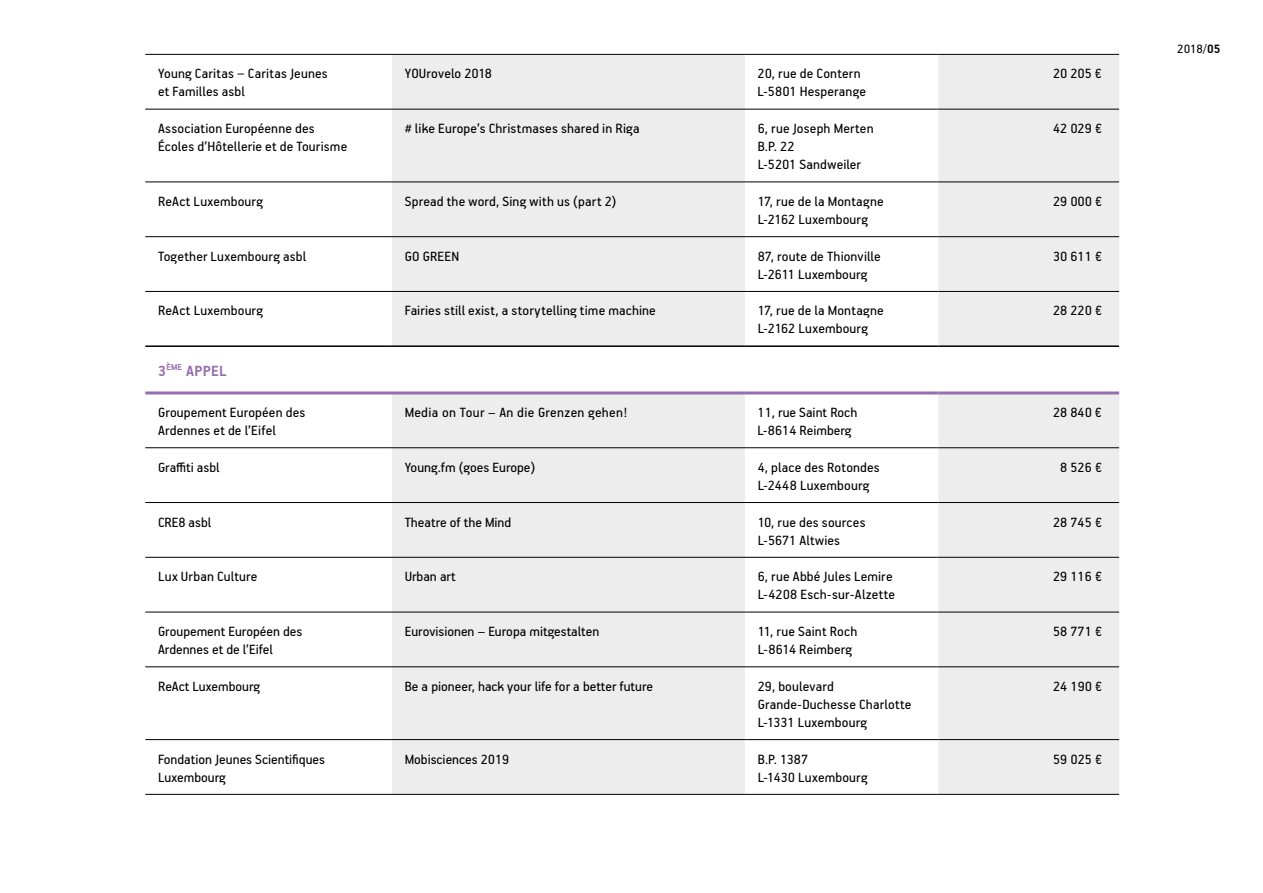
<style>
.page{position:relative;width:1263px;height:893px;background:#fff}
.page>*{position:absolute;margin:0;border:0;box-sizing:border-box;transform-origin:0 0}
.t1{font:700 16.5px "PF Handbook Pro";letter-spacing:.02em;color:#986dad}
.t2{font:15px/18px "PF Handbook Pro";letter-spacing:.01em;color:#000}
.t3{font:13.5px "PF Handbook Pro";color:#000}
.s1{font-weight:700}
</style>
<div class="page">
<svg style="left:392px;top:55px;width:353px;height:739px;background:#ededed"></svg>
<svg style="left:745px;top:108px;width:193px;height:686px"></svg>
<svg style="left:938px;top:55px;width:181px;height:739px;background:#ededed"></svg>
<hr style="left:145px;top:54px;width:247px;height:1px;background:#000">
<hr style="left:392px;top:54px;width:353px;height:1px;background:#000">
<hr style="left:745px;top:54px;width:193px;height:1px;background:#000">
<hr style="left:938px;top:54px;width:181px;height:1px;background:#000">
<hr style="left:145px;top:182px;width:247px;height:1px;background:#000">
<hr style="left:392px;top:182px;width:353px;height:1px;background:#000">
<hr style="left:745px;top:182px;width:193px;height:1px;background:#000">
<hr style="left:938px;top:182px;width:181px;height:1px;background:#000">
<hr style="left:145px;top:236px;width:247px;height:1px;background:#000">
<hr style="left:392px;top:236px;width:353px;height:1px;background:#000">
<hr style="left:745px;top:236px;width:193px;height:1px;background:#000">
<hr style="left:938px;top:236px;width:181px;height:1px;background:#000">
<hr style="left:145px;top:291px;width:247px;height:1px;background:#000">
<hr style="left:392px;top:291px;width:353px;height:1px;background:#000">
<hr style="left:745px;top:291px;width:193px;height:1px;background:#000">
<hr style="left:938px;top:291px;width:181px;height:1px;background:#000">
<hr style="left:145px;top:345px;width:247px;height:2px;background:#000">
<hr style="left:392px;top:345px;width:353px;height:2px;background:#000">
<hr style="left:745px;top:345px;width:193px;height:2px;background:#000">
<hr style="left:938px;top:345px;width:181px;height:2px;background:#000">
<hr style="left:145px;top:109px;width:247px;height:1px;background:#000">
<hr style="left:392px;top:109px;width:353px;height:1px;background:#000">
<hr style="left:745px;top:109px;width:193px;height:1px;background:#000">
<hr style="left:938px;top:109px;width:181px;height:1px;background:#000">
<hr style="left:145px;top:612px;width:247px;height:1px;background:#000">
<hr style="left:392px;top:612px;width:353px;height:1px;background:#000">
<hr style="left:745px;top:612px;width:193px;height:1px;background:#000">
<hr style="left:938px;top:612px;width:181px;height:1px;background:#000">
<hr style="left:145px;top:666px;width:247px;height:1px;background:#000">
<hr style="left:392px;top:666px;width:353px;height:1px;background:#000">
<hr style="left:745px;top:666px;width:193px;height:1px;background:#000">
<hr style="left:938px;top:666px;width:181px;height:1px;background:#000">
<hr style="left:145px;top:739px;width:247px;height:1px;background:#000">
<hr style="left:392px;top:739px;width:353px;height:1px;background:#000">
<hr style="left:745px;top:739px;width:193px;height:1px;background:#000">
<hr style="left:938px;top:739px;width:181px;height:1px;background:#000">
<hr style="left:145px;top:794px;width:247px;height:1px;background:#000">
<hr style="left:392px;top:794px;width:353px;height:1px;background:#000">
<hr style="left:745px;top:794px;width:193px;height:1px;background:#000">
<hr style="left:938px;top:794px;width:181px;height:1px;background:#000">
<hr style="left:145px;top:391px;width:247px;height:3px;background:#986dad">
<hr style="left:392px;top:391px;width:353px;height:3px;background:#986dad">
<hr style="left:745px;top:391px;width:193px;height:3px;background:#986dad">
<hr style="left:938px;top:391px;width:181px;height:3px;background:#986dad">
<hr style="left:145px;top:447px;width:247px;height:1px;background:#000">
<hr style="left:392px;top:447px;width:353px;height:1px;background:#000">
<hr style="left:745px;top:447px;width:193px;height:1px;background:#000">
<hr style="left:938px;top:447px;width:181px;height:1px;background:#000">
<hr style="left:145px;top:502px;width:247px;height:1px;background:#000">
<hr style="left:392px;top:502px;width:353px;height:1px;background:#000">
<hr style="left:745px;top:502px;width:193px;height:1px;background:#000">
<hr style="left:938px;top:502px;width:181px;height:1px;background:#000">
<hr style="left:145px;top:557px;width:247px;height:1px;background:#000">
<hr style="left:392px;top:557px;width:353px;height:1px;background:#000">
<hr style="left:745px;top:557px;width:193px;height:1px;background:#000">
<hr style="left:938px;top:557px;width:181px;height:1px;background:#000">
<p class="t2" style="left:158px;top:64px;width:171px">Young Caritas – Caritas Jeunes et Familles asbl</p>
<p class="t2" style="left:405px;top:64px;width:89px">YOUrovelo 2018</p>
<p class="t2" style="left:758px;top:64px;width:110px">20, rue de Contern<br>L-5801 Hesperange</p>
<p class="t2" style="left:1053px;top:64px;width:51px">20 205 €</p>
<p class="t2" style="left:158px;top:119px;width:191px">Association Européenne des<br>Écoles d’Hôtellerie et de Tourisme</p>
<p class="t2" style="left:405px;top:119px;width:236px"># like Europe’s Christmases shared in Riga</p>
<p class="t2" style="left:758px;top:119px;width:117px">6, rue Joseph Merten<br>B.P. 22<br>L-5201 Sandweiler</p>
<p class="t2" style="left:1053px;top:119px;width:51px">42 029 €</p>
<p class="t2" style="left:158px;top:192px;width:106px">ReAct Luxembourg</p>
<p class="t2" style="left:405px;top:192px;width:213px">Spread the word, Sing with us (part 2)</p>
<p class="t2" style="left:758px;top:192px;width:127px">17, rue de la Montagne<br>L-2162 Luxembourg</p>
<p class="t2" style="left:1053px;top:192px;width:51px">29 000 €</p>
<p class="t2" style="left:158px;top:247px;width:150px">Together Luxembourg asbl</p>
<p class="t2" style="left:405px;top:247px;width:56px">GO GREEN</p>
<p class="t2" style="left:758px;top:247px;width:125px">87, route de Thionville<br>L-2611 Luxembourg</p>
<p class="t2" style="left:1053px;top:247px;width:51px">30 611 €</p>
<p class="t2" style="left:158px;top:301px;width:106px">ReAct Luxembourg</p>
<p class="t2" style="left:405px;top:301px;width:253px">Fairies still exist, a storytelling time machine</p>
<p class="t2" style="left:758px;top:301px;width:127px">17, rue de la Montagne<br>L-2162 Luxembourg</p>
<p class="t2" style="left:1053px;top:301px;width:51px">28 220 €</p>
<p class="t1" style="left:158px;top:361px;width:70px">3<sup>ÈME</sup> APPEL</p>
<p class="t2" style="left:158px;top:403px;width:149px">Groupement Européen des<br>Ardennes et de l’Eifel</p>
<p class="t2" style="left:405px;top:403px;width:224px">Media on Tour – An die Grenzen gehen!</p>
<p class="t2" style="left:758px;top:403px;width:101px">11, rue Saint Roch<br>L-8614 Reimberg</p>
<p class="t2" style="left:1053px;top:403px;width:51px">28 840 €</p>
<p class="t2" style="left:158px;top:458px;width:63px">Graffiti asbl</p>
<p class="t2" style="left:405px;top:458px;width:132px">Young.fm (goes Europe)</p>
<p class="t2" style="left:758px;top:458px;width:124px">4, place des Rotondes<br>L-2448 Luxembourg</p>
<p class="t2" style="left:1060px;top:458px;width:43px">8 526 €</p>
<p class="t2" style="left:158px;top:512px;width:55px">CRE8 asbl</p>
<p class="t2" style="left:405px;top:512px;width:108px">Theatre of the Mind</p>
<p class="t2" style="left:758px;top:512px;width:109px">10, rue des sources<br>L-5671 Altwies</p>
<p class="t2" style="left:1053px;top:512px;width:51px">28 745 €</p>
<p class="t2" style="left:158px;top:567px;width:101px">Lux Urban Culture</p>
<p class="t2" style="left:405px;top:567px;width:52px">Urban art</p>
<p class="t2" style="left:758px;top:567px;width:139px">6, rue Abbé Jules Lemire<br>L-4208 Esch-sur-Alzette</p>
<p class="t2" style="left:1053px;top:567px;width:51px">29 116 €</p>
<p class="t2" style="left:158px;top:622px;width:146px">Groupement Européen des<br>Ardennes et de l’Eifel</p>
<p class="t2" style="left:405px;top:622px;width:196px">Eurovisionen – Europa mitgestalten</p>
<p class="t2" style="left:758px;top:622px;width:101px">11, rue Saint Roch<br>L-8614 Reimberg</p>
<p class="t2" style="left:1053px;top:622px;width:51px">58 771 €</p>
<p class="t2" style="left:158px;top:677px;width:103px">ReAct Luxembourg</p>
<p class="t2" style="left:405px;top:677px;width:250px">Be a pioneer, hack your life for a better future</p>
<p class="t2" style="left:758px;top:677px;width:155px">29, boulevard<br>Grande-Duchesse Charlotte<br>L-1331 Luxembourg</p>
<p class="t2" style="left:1053px;top:677px;width:51px">24 190 €</p>
<p class="t2" style="left:158px;top:749px;width:168px">Fondation Jeunes Scientifiques<br>Luxembourg</p>
<p class="t2" style="left:405px;top:749px;width:106px">Mobisciences 2019</p>
<p class="t2" style="left:758px;top:749px;width:111px">B.P. 1387<br>L-1430 Luxembourg</p>
<p class="t2" style="left:1053px;top:749px;width:51px">59 025 €</p>
<p class="t3" style="left:1177px;top:40px;width:45px">2018/<span class="s1">05</span></p>
</div>
